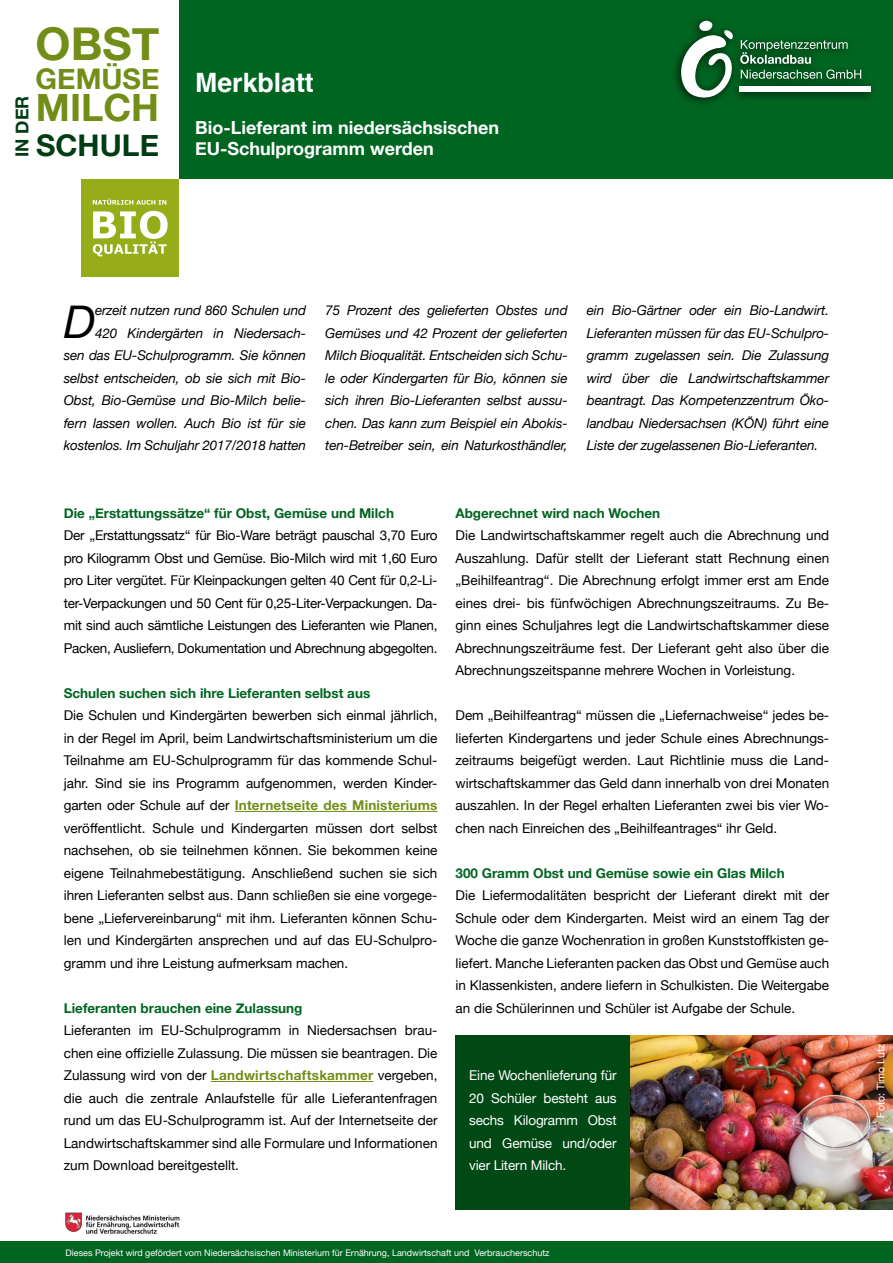
<style>
.page{position:relative;width:893px;height:1263px;background:#fff}
.page>*{position:absolute;margin:0;border:0;box-sizing:border-box;transform-origin:0 0}
.t1{font:700 45.15px "Helvetica Neue";color:#728d18}
.t2{font:italic 45px "Helvetica Neue";color:#000}
.t3{font:700 37.65px "Helvetica Neue";color:#728d18}
.t4{font:700 29.85px "Helvetica Neue";color:#003d14}
.t5{font:700 28.5px "Helvetica Neue";color:#728d18}
.t6{font:700 26.7px "Helvetica";color:#fff}
.t7{font:700 18px/21px "Helvetica Neue";color:#fff}
.t8{font:700 18px "Helvetica Neue";color:#003d14}
.t9{font:13.5px/22.5px "Helvetica Neue";color:#000;text-align:justify}
.t10{font:italic 13.5px/22.5px "Helvetica Neue";letter-spacing:-.01em;color:#000;text-align:justify}
.t11{font:700 13.5px "Helvetica Neue";color:#006521}
.t12{font:13.5px/22.5px "Helvetica Neue";letter-spacing:-.01em;color:#fff;text-align:justify}
.t13{font:10.5px "Helvetica Neue";color:#fff}
.t14{font:9px "Helvetica Neue";color:#fff}
.s1{font-weight:700;color:#728d18}
</style>
<div class="page">
<div style="left:0;top:1242px;width:893px;height:21px;background:#006521"></div>
<img style="left:65px;top:1212px;width:115px;height:22px">
<div style="left:0;top:0;width:893px;height:179px;background:#006521"></div>
<div style="left:671px;top:13px;width:207px;height:95px;background:#000;opacity:.75"></div>
<div style="left:740px;top:87px;width:131px;height:5px;background:#fff"></div>
<svg style="left:679px;top:21px;width:55px;height:78px"></svg>
<svg style="left:741px;top:70px;width:120px;height:9px"></svg>
<svg style="left:740px;top:40px;width:108px;height:24px"></svg>
<div style="left:0;top:0;width:179px;height:179px;background:#fff"></div>
<div style="left:81px;top:179px;width:97px;height:97px;background:#96ac19"></div>
<svg style="left:93px;top:199px;width:73px;height:6px"></svg>
<svg style="left:93px;top:211px;width:75px;height:45px"></svg>
<img style="left:630px;top:1035px;width:263px;height:175px">
<div style="left:455px;top:1035px;width:175px;height:175px;background:#004914"></div>
<hr style="left:235px;top:811px;width:202px;height:1px;background:#728d18">
<hr style="left:211px;top:1081px;width:162px;height:1px;background:#728d18">
<h3 class="t8" style="left:8px;top:157px;width:63px;rotate:-90deg">IN DER</h3>
<h1 class="t1" style="left:36px;top:8px;width:125px">OBST</h1>
<h3 class="t5" style="left:36px;top:57px;width:125px">GEMÜSE</h3>
<h3 class="t3" style="left:36px;top:78px;width:125px">MILCH</h3>
<h3 class="t4" style="left:36px;top:122px;width:125px">SCHULE</h3>
<h3 class="t6" style="left:195px;top:61px;width:120px">Merkblatt</h3>
<h3 class="t7" style="left:195px;top:118px;width:305px">Bio-Lieferant im niedersächsischen<br>EU-Schulprogramm werden</h3>
<p class="t10" style="left:64px;top:300px;width:244px;text-align:right">erzeit nutzen rund 860 Schulen und<br>420 Kindergärten in Niedersach-<br>sen das EU-Schulprogramm. Sie können selbst entscheiden, ob sie sich mit Bio-Obst, Bio-Gemüse und Bio-Milch belie&shy;fern lassen wollen. Auch Bio ist für sie kostenlos. Im Schuljahr 2017/2018 hatten</p>
<h2 class="t2" style="left:64px;top:289px;width:33px">D</h2>
<p class="t10" style="left:325px;top:300px;width:244px">75 Prozent des gelieferten Obstes und Gemüses und 42 Prozent der gelieferten Milch Bioqualität. Entscheiden sich Schu&shy;le oder Kindergarten für Bio, können sie sich ihren Bio-Lieferanten selbst aussu&shy;chen. Das kann zum Beispiel ein Abokis&shy;ten-Betreiber sein, ein Naturkosthändler,</p>
<p class="t10" style="left:587px;top:300px;width:244px">ein Bio-Gärtner oder ein Bio-Landwirt.<br>Lieferanten müssen für das EU-Schulpro&shy;gramm zugelassen sein. Die Zulassung wird über die Landwirtschaftskammer beantragt. Das Kompetenzzentrum Öko&shy;landbau Niedersachsen (KÖN) führt eine Liste der zugelassenen Bio-Lieferanten.</p>
<p class="t11" style="left:64px;top:502px;width:332px">Die „Erstattungssätze“ für Obst, Gemüse und Milch</p>
<p class="t9" style="left:64px;top:525px;width:375px">Der „Erstattungssatz“ für Bio-Ware beträgt pauschal 3,70 Euro pro Kilogramm Obst und Gemüse. Bio-Milch wird mit 1,60 Euro pro Liter vergütet. Für Kleinpackungen gelten 40 Cent für 0,2-Li&shy;ter-Verpackungen und 50 Cent für 0,25-Liter-Verpackungen. Da&shy;mit sind auch sämtliche Leistungen des Lieferanten wie Planen, Packen, Ausliefern, Dokumentation und Abrechnung abgegolten.</p>
<p class="t11" style="left:64px;top:682px;width:308px">Schulen suchen sich ihre Lieferanten selbst aus</p>
<p class="t9" style="left:64px;top:705px;width:375px">Die Schulen und Kindergärten bewerben sich einmal jährlich, in der Regel im April, beim Landwirtschaftsministerium um die Teilnahme am EU-Schulprogramm für das kommende Schul&shy;jahr. Sind sie ins Programm aufgenommen, werden Kinder&shy;garten oder Schule auf der <span class="s1">Internetseite des Ministeriums </span>veröffentlicht. Schule und Kindergarten müssen dort selbst nachsehen, ob sie teilnehmen können. Sie bekommen keine eigene Teilnahmebestätigung. Anschließend suchen sie sich ihren Lieferanten selbst aus. Dann schließen sie eine vorgege&shy;bene „Liefervereinbarung“ mit ihm. Lieferanten können Schu&shy;len und Kindergärten ansprechen und auf das EU-Schulpro&shy;gramm und ihre Leistung aufmerksam machen.</p>
<p class="t11" style="left:64px;top:997px;width:240px">Lieferanten brauchen eine Zulassung</p>
<p class="t9" style="left:64px;top:1020px;width:375px">Lieferanten im EU-Schulprogramm in Niedersachsen brau&shy;chen eine offizielle Zulassung. Die müssen sie beantragen. Die Zulassung wird von der <span class="s1">Landwirtschaftskammer</span> vergeben, die auch die zentrale Anlaufstelle für alle Lieferantenfragen rund um das EU-Schulprogramm ist. Auf der Internetseite der Landwirtschaftskammer sind alle Formulare und Informationen zum Download bereitgestellt.</p>
<p class="t11" style="left:455px;top:502px;width:206px">Abgerechnet wird nach Wochen</p>
<p class="t9" style="left:455px;top:525px;width:375px">Die Landwirtschaftskammer regelt auch die Abrechnung und Auszahlung. Dafür stellt der Lieferant statt Rechnung einen „Beihilfeantrag“. Die Abrechnung erfolgt immer erst am Ende eines drei- bis fünfwöchigen Abrechnungszeitraums. Zu Be&shy;ginn eines Schuljahres legt die Landwirtschaftskammer diese Abrechnungszeiträume fest. Der Lieferant geht also über die Abrechnungszeitspanne mehrere Wochen in Vorleistung.</p>
<p class="t9" style="left:455px;top:705px;width:375px">Dem „Beihilfeantrag“ müssen die „Liefernachweise“ jedes be&shy;lieferten Kindergartens und jeder Schule eines Abrechnungs&shy;zeitraums beigefügt werden. Laut Richtlinie muss die Land&shy;wirtschaftskammer das Geld dann innerhalb von drei Monaten auszahlen. In der Regel erhalten Lieferanten zwei bis vier Wo&shy;chen nach Einreichen des „Beihilfeantrages“ ihr Geld.</p>
<p class="t11" style="left:455px;top:862px;width:331px">300 Gramm Obst und Gemüse sowie ein Glas Milch</p>
<p class="t9" style="left:455px;top:885px;width:375px">Die Liefermodalitäten bespricht der Lieferant direkt mit der Schule oder dem Kindergarten. Meist wird an einem Tag der Woche die ganze Wochenration in großen Kunststoffkisten ge&shy;liefert. Manche Lieferanten packen das Obst und Gemüse auch in Klassenkisten, andere liefern in Schulkisten. Die Weitergabe an die Schülerinnen und Schüler ist Aufgabe der Schule.</p>
<p class="t12" style="left:469px;top:1065px;width:149px">Eine Wochenlieferung für 20 Schüler besteht aus sechs Kilogramm Obst und Gemüse und/oder vier Litern Milch.</p>
<p class="t14" style="left:66px;top:1246px;width:486px">Dieses Projekt wird gefördert vom Niedersächsischen Ministerium für Ernährung, Landwirtschaft und Verbraucherschutz</p>
<p class="t13" style="left:873px;top:1117px;width:75px;rotate:-90deg">Foto: Timo Lutz</p>
</div>
